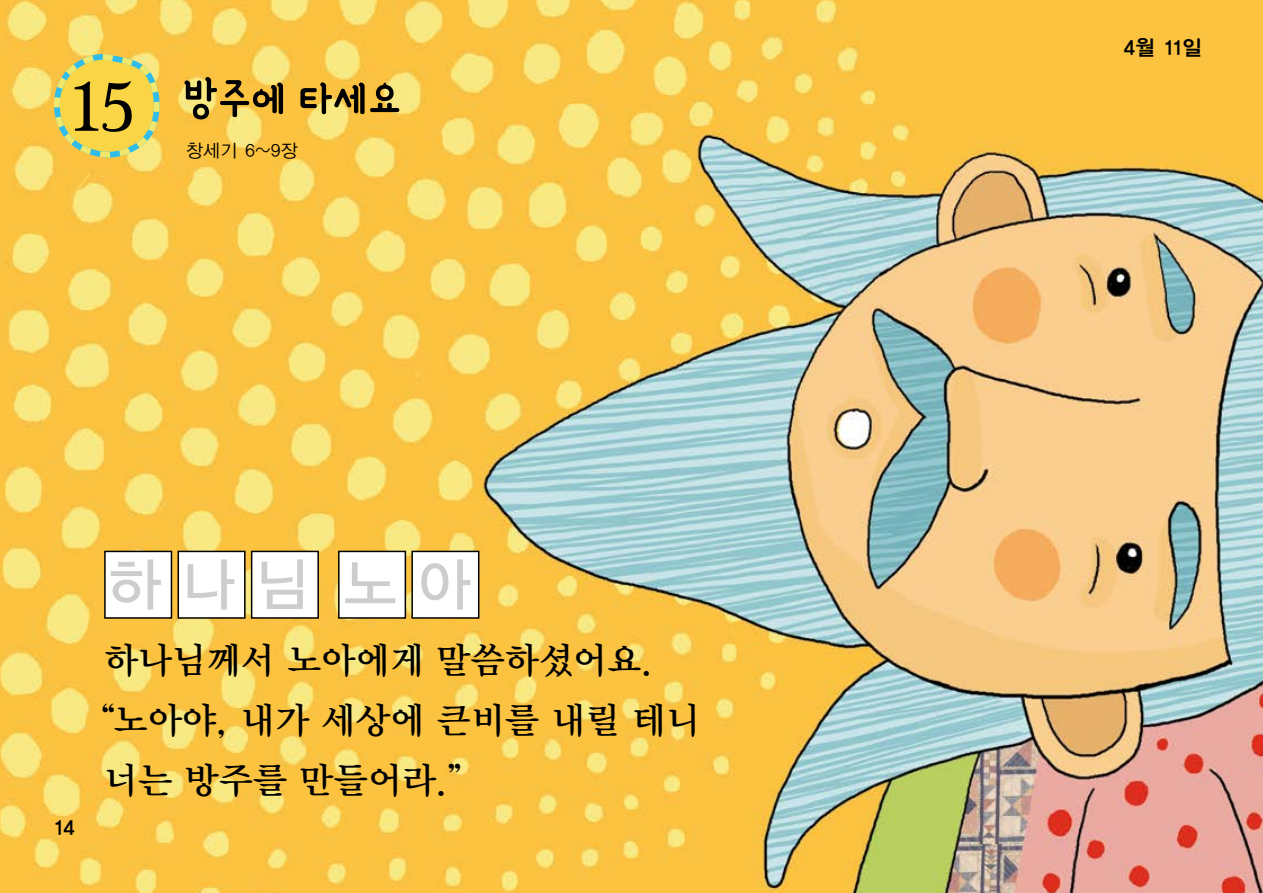
<style>
.page{position:relative;width:1263px;height:893px;background:#fff}
.page>*{position:absolute;margin:0;border:0;box-sizing:border-box;transform-origin:0 0}
.t1{font:57px "YDIYGO130 KS Cpc EUC H";color:#cbcdce}
.t2{font:54px "Yanolja Yache OTFR";color:#000}
.t3{font:36px "YDIY Mj O140 KS Cpc EUC H";letter-spacing:-.05em;color:#000}
.t4{font:21px "YDIYGO140 KS Cpc EUC H";letter-spacing:-.05em;color:#000}
.t5{font:18px "YDIYGO120 KS Cpc EUC H";color:#000}
.s1{font-family:"Marion";font-size:72px}
</style>
<div class="page">
<img style="left:0;top:0;width:1263px;height:893px">
<svg style="left:54px;top:54px;width:106px;height:104px"></svg>
<div style="left:105px;top:551px;width:66px;height:67px;background:#fff"></div>
<div style="left:104px;top:551px;width:68px;height:68px;border:2px solid #000"></div>
<div style="left:178px;top:551px;width:67px;height:67px;background:#fff"></div>
<div style="left:178px;top:551px;width:68px;height:68px;border:2px solid #000"></div>
<div style="left:252px;top:551px;width:66px;height:67px;background:#fff"></div>
<div style="left:251px;top:551px;width:68px;height:68px;border:2px solid #000"></div>
<div style="left:412px;top:551px;width:67px;height:67px;background:#fff"></div>
<div style="left:411px;top:551px;width:68px;height:68px;border:2px solid #000"></div>
<div style="left:339px;top:551px;width:66px;height:67px;background:#fff"></div>
<div style="left:338px;top:551px;width:68px;height:68px;border:2px solid #000"></div>
<h2 class="t2" style="left:72px;top:71px;width:331px"><span class="s1">15</span> 방주에 타세요</h2>
<p class="t5" style="left:185px;top:141px;width:114px">창세기 6~9장</p>
<h1 class="t1" style="left:106px;top:556px;width:368px">하나님 노아</h1>
<p class="t4" style="left:54px;top:817px;width:23px">14</p>
<p class="t3" style="left:103px;top:643px;width:553px">하나님께서 노아에게 말씀하셨어요.</p>
<p class="t3" style="left:79px;top:703px;width:624px">“노아야, 내가 세상에 큰비를 내릴 테니</p>
<p class="t3" style="left:103px;top:763px;width:382px">너는 방주를 만들어라.”</p>
<p class="t4" style="left:1123px;top:37px;width:81px">4월 11일</p>
</div>
